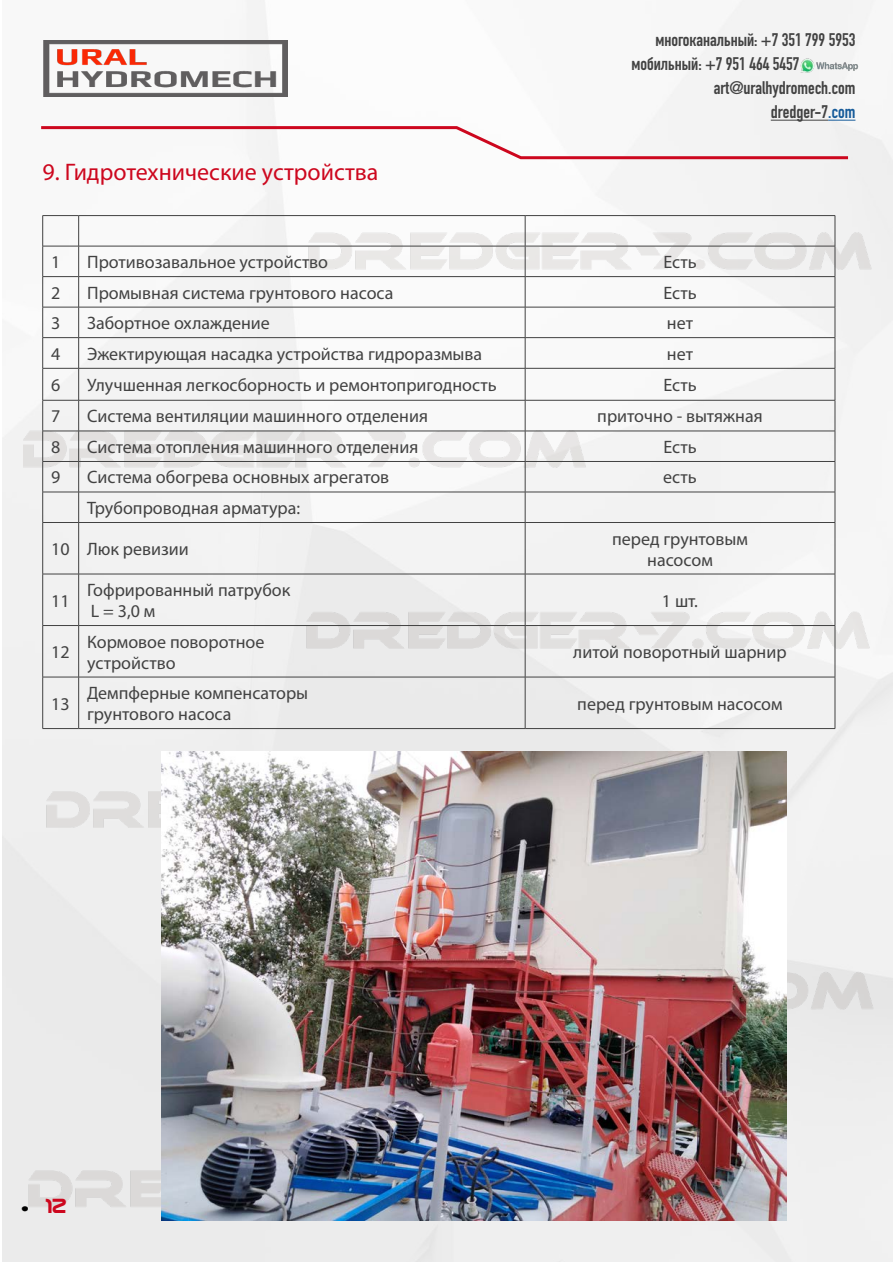
<style>
.page{position:relative;width:893px;height:1263px;background:#fff}
.page>*{position:absolute;margin:0;border:0;box-sizing:border-box;transform-origin:0 0}
.t1{font:24px "Myriad Pro";color:#cd071e}
.t2{font:24px "Nasa";color:#cd071e}
.t3{font:18px/21px "Myriad Pro";color:#424242}
.t4{font:700 18px "DIN Condensed";color:#424242}
.s1{color:#165b9a}
.s2{font-size:18px;color:#000}
</style>
<div class="page">
<img style="left:2px;top:0;width:891px;height:1261px">
<img style="left:44px;top:40px;width:243px;height:57px">
<img style="left:2px;top:141px;width:891px;height:1116px">
<hr style="left:43px;top:215px;width:36px;height:1px;background:#424242">
<hr style="left:42px;top:216px;width:1px;height:30px;background:#424242">
<hr style="left:79px;top:215px;width:446px;height:1px;background:#424242">
<hr style="left:78px;top:216px;width:1px;height:30px;background:#424242">
<hr style="left:43px;top:246px;width:36px;height:1px;background:#424242">
<hr style="left:42px;top:246px;width:1px;height:30px;background:#424242">
<hr style="left:79px;top:246px;width:446px;height:1px;background:#424242">
<hr style="left:78px;top:246px;width:1px;height:30px;background:#424242">
<hr style="left:525px;top:246px;width:1px;height:30px;background:#424242">
<hr style="left:835px;top:246px;width:1px;height:30px;background:#424242">
<hr style="left:43px;top:276px;width:36px;height:1px;background:#424242">
<hr style="left:42px;top:277px;width:1px;height:30px;background:#424242">
<hr style="left:79px;top:276px;width:446px;height:1px;background:#424242">
<hr style="left:78px;top:277px;width:1px;height:30px;background:#424242">
<hr style="left:525px;top:276px;width:310px;height:1px;background:#424242">
<hr style="left:525px;top:277px;width:1px;height:30px;background:#424242">
<hr style="left:835px;top:277px;width:1px;height:30px;background:#424242">
<hr style="left:43px;top:307px;width:36px;height:1px;background:#424242">
<hr style="left:42px;top:307px;width:1px;height:30px;background:#424242">
<hr style="left:79px;top:307px;width:446px;height:1px;background:#424242">
<hr style="left:78px;top:307px;width:1px;height:30px;background:#424242">
<hr style="left:525px;top:307px;width:310px;height:1px;background:#424242">
<hr style="left:525px;top:307px;width:1px;height:30px;background:#424242">
<hr style="left:835px;top:307px;width:1px;height:30px;background:#424242">
<hr style="left:43px;top:337px;width:36px;height:1px;background:#424242">
<hr style="left:42px;top:338px;width:1px;height:30px;background:#424242">
<hr style="left:79px;top:337px;width:446px;height:1px;background:#424242">
<hr style="left:78px;top:338px;width:1px;height:30px;background:#424242">
<hr style="left:525px;top:337px;width:310px;height:1px;background:#424242">
<hr style="left:525px;top:338px;width:1px;height:30px;background:#424242">
<hr style="left:835px;top:338px;width:1px;height:30px;background:#424242">
<hr style="left:43px;top:368px;width:36px;height:1px;background:#424242">
<hr style="left:42px;top:368px;width:1px;height:32px;background:#424242">
<hr style="left:79px;top:368px;width:446px;height:1px;background:#424242">
<hr style="left:78px;top:368px;width:1px;height:32px;background:#424242">
<hr style="left:525px;top:368px;width:310px;height:1px;background:#424242">
<hr style="left:525px;top:368px;width:1px;height:32px;background:#424242">
<hr style="left:835px;top:368px;width:1px;height:32px;background:#424242">
<hr style="left:43px;top:400px;width:36px;height:1px;background:#424242">
<hr style="left:42px;top:400px;width:1px;height:31px;background:#424242">
<hr style="left:79px;top:400px;width:446px;height:1px;background:#424242">
<hr style="left:78px;top:400px;width:1px;height:31px;background:#424242">
<hr style="left:525px;top:400px;width:310px;height:1px;background:#424242">
<hr style="left:525px;top:400px;width:1px;height:31px;background:#424242">
<hr style="left:835px;top:400px;width:1px;height:31px;background:#424242">
<hr style="left:43px;top:431px;width:36px;height:1px;background:#424242">
<hr style="left:42px;top:431px;width:1px;height:30px;background:#424242">
<hr style="left:79px;top:431px;width:446px;height:1px;background:#424242">
<hr style="left:78px;top:431px;width:1px;height:30px;background:#424242">
<hr style="left:525px;top:431px;width:310px;height:1px;background:#424242">
<hr style="left:525px;top:431px;width:1px;height:30px;background:#424242">
<hr style="left:835px;top:431px;width:1px;height:30px;background:#424242">
<hr style="left:43px;top:461px;width:36px;height:1px;background:#424242">
<hr style="left:42px;top:462px;width:1px;height:30px;background:#424242">
<hr style="left:79px;top:461px;width:446px;height:1px;background:#424242">
<hr style="left:78px;top:462px;width:1px;height:30px;background:#424242">
<hr style="left:525px;top:461px;width:310px;height:1px;background:#424242">
<hr style="left:525px;top:462px;width:1px;height:30px;background:#424242">
<hr style="left:835px;top:462px;width:1px;height:30px;background:#424242">
<hr style="left:43px;top:492px;width:36px;height:1px;background:#424242">
<hr style="left:42px;top:492px;width:1px;height:30px;background:#424242">
<hr style="left:79px;top:492px;width:446px;height:1px;background:#424242">
<hr style="left:78px;top:492px;width:1px;height:30px;background:#424242">
<hr style="left:525px;top:492px;width:310px;height:1px;background:#424242">
<hr style="left:525px;top:492px;width:1px;height:30px;background:#424242">
<hr style="left:835px;top:492px;width:1px;height:30px;background:#424242">
<hr style="left:43px;top:522px;width:36px;height:1px;background:#424242">
<hr style="left:42px;top:523px;width:1px;height:51px;background:#424242">
<hr style="left:79px;top:522px;width:446px;height:1px;background:#424242">
<hr style="left:78px;top:523px;width:1px;height:51px;background:#424242">
<hr style="left:525px;top:522px;width:310px;height:1px;background:#424242">
<hr style="left:525px;top:523px;width:1px;height:51px;background:#424242">
<hr style="left:835px;top:523px;width:1px;height:51px;background:#424242">
<hr style="left:43px;top:574px;width:36px;height:1px;background:#424242">
<hr style="left:42px;top:574px;width:1px;height:51px;background:#424242">
<hr style="left:79px;top:574px;width:446px;height:1px;background:#424242">
<hr style="left:78px;top:574px;width:1px;height:51px;background:#424242">
<hr style="left:525px;top:574px;width:310px;height:1px;background:#424242">
<hr style="left:525px;top:574px;width:1px;height:51px;background:#424242">
<hr style="left:835px;top:574px;width:1px;height:51px;background:#424242">
<hr style="left:43px;top:625px;width:36px;height:1px;background:#424242">
<hr style="left:42px;top:626px;width:1px;height:51px;background:#424242">
<hr style="left:79px;top:625px;width:446px;height:1px;background:#424242">
<hr style="left:78px;top:626px;width:1px;height:51px;background:#424242">
<hr style="left:525px;top:625px;width:310px;height:1px;background:#424242">
<hr style="left:525px;top:626px;width:1px;height:51px;background:#424242">
<hr style="left:835px;top:626px;width:1px;height:51px;background:#424242">
<hr style="left:43px;top:677px;width:36px;height:1px;background:#424242">
<hr style="left:42px;top:677px;width:1px;height:51px;background:#424242">
<hr style="left:79px;top:677px;width:446px;height:1px;background:#424242">
<hr style="left:78px;top:677px;width:1px;height:51px;background:#424242">
<hr style="left:525px;top:677px;width:310px;height:1px;background:#424242">
<hr style="left:525px;top:677px;width:1px;height:51px;background:#424242">
<hr style="left:835px;top:677px;width:1px;height:51px;background:#424242">
<hr style="left:43px;top:728px;width:36px;height:1px;background:#424242">
<hr style="left:79px;top:728px;width:446px;height:1px;background:#424242">
<hr style="left:525px;top:728px;width:310px;height:1px;background:#424242">
<hr style="left:525px;top:215px;width:310px;height:1px;background:#424242">
<hr style="left:525px;top:216px;width:1px;height:30px;background:#424242">
<hr style="left:835px;top:216px;width:1px;height:30px;background:#424242">
<hr style="left:525px;top:246px;width:310px;height:1px;background:#424242">
<img style="left:162px;top:752px;width:625px;height:468px">
<img style="left:796px;top:58px;width:67px;height:17px">
<svg style="left:38px;top:120px;width:817px;height:41px"></svg>
<h1 class="t1" style="left:43px;top:157px;width:337px">9. Гидротехнические устройства</h1>
<p class="t4" style="left:655px;top:28px;width:202px">многоканальный: +7 351 799 5953</p>
<p class="t4" style="left:631px;top:52px;width:170px">мобильный: +7 951 464 5457</p>
<p class="t4" style="left:714px;top:76px;width:143px">art@uralhydromech.com</p>
<p class="t4" style="left:771px;top:100px;width:86px">dredger-7<span class="s1">.com</span></p>
<p class="t3" style="left:51px;top:251px;width:11px">1</p>
<p class="t3" style="left:87px;top:251px;width:243px">Противозавальное устройство</p>
<p class="t3" style="left:663px;top:251px;width:35px">Есть</p>
<p class="t3" style="left:51px;top:282px;width:11px">2</p>
<p class="t3" style="left:87px;top:282px;width:308px">Промывная система грунтового насоса</p>
<p class="t3" style="left:663px;top:282px;width:35px">Есть</p>
<p class="t3" style="left:51px;top:312px;width:11px">3</p>
<p class="t3" style="left:87px;top:312px;width:184px">Забортное охлаждение</p>
<p class="t3" style="left:667px;top:312px;width:28px">нет</p>
<p class="t3" style="left:51px;top:343px;width:11px">4</p>
<p class="t3" style="left:87px;top:343px;width:397px">Эжектирующая насадка устройства гидроразмыва</p>
<p class="t3" style="left:667px;top:343px;width:28px">нет</p>
<p class="t3" style="left:51px;top:374px;width:11px">6</p>
<p class="t3" style="left:87px;top:374px;width:411px">Улучшенная легкосборность и ремонтопригодность</p>
<p class="t3" style="left:663px;top:374px;width:35px">Есть</p>
<p class="t3" style="left:51px;top:406px;width:11px">7</p>
<p class="t3" style="left:87px;top:406px;width:342px">Система вентиляции машинного отделения</p>
<p class="t3" style="left:597px;top:406px;width:167px">приточно - вытяжная</p>
<p class="t3" style="left:51px;top:436px;width:11px">8</p>
<p class="t3" style="left:87px;top:436px;width:333px">Система отопления машинного отделения</p>
<p class="t3" style="left:663px;top:436px;width:35px">Есть</p>
<p class="t3" style="left:51px;top:467px;width:11px">9</p>
<p class="t3" style="left:87px;top:467px;width:304px">Система обогрева основных агрегатов</p>
<p class="t3" style="left:663px;top:467px;width:35px">есть</p>
<p class="t3" style="left:87px;top:497px;width:215px">Трубопроводная арматура:</p>
<p class="t3" style="left:51px;top:538px;width:139px">10 Люк ревизии</p>
<p class="t3" style="left:612px;top:528px;width:137px;text-align:center">перед грунтовым насосом</p>
<p class="t3" style="left:51px;top:590px;width:20px">11</p>
<p class="t3" style="left:87px;top:579px;width:205px">Гофрированный патрубок<br>L = 3,0 м</p>
<p class="t3" style="left:662px;top:590px;width:38px">1 шт.</p>
<p class="t3" style="left:51px;top:641px;width:20px">12</p>
<p class="t3" style="left:87px;top:631px;width:179px">Кормовое поворотное устройство</p>
<p class="t3" style="left:573px;top:641px;width:215px">литой поворотный шарнир</p>
<p class="t3" style="left:51px;top:693px;width:20px">13</p>
<p class="t3" style="left:87px;top:682px;width:223px">Демпферные компенсаторы грунтового насоса</p>
<p class="t3" style="left:577px;top:693px;width:207px">перед грунтовым насосом</p>
<h1 class="t2" style="left:21px;top:1195px;width:47px"><span class="s2">•</span> 12</h1>
</div>
